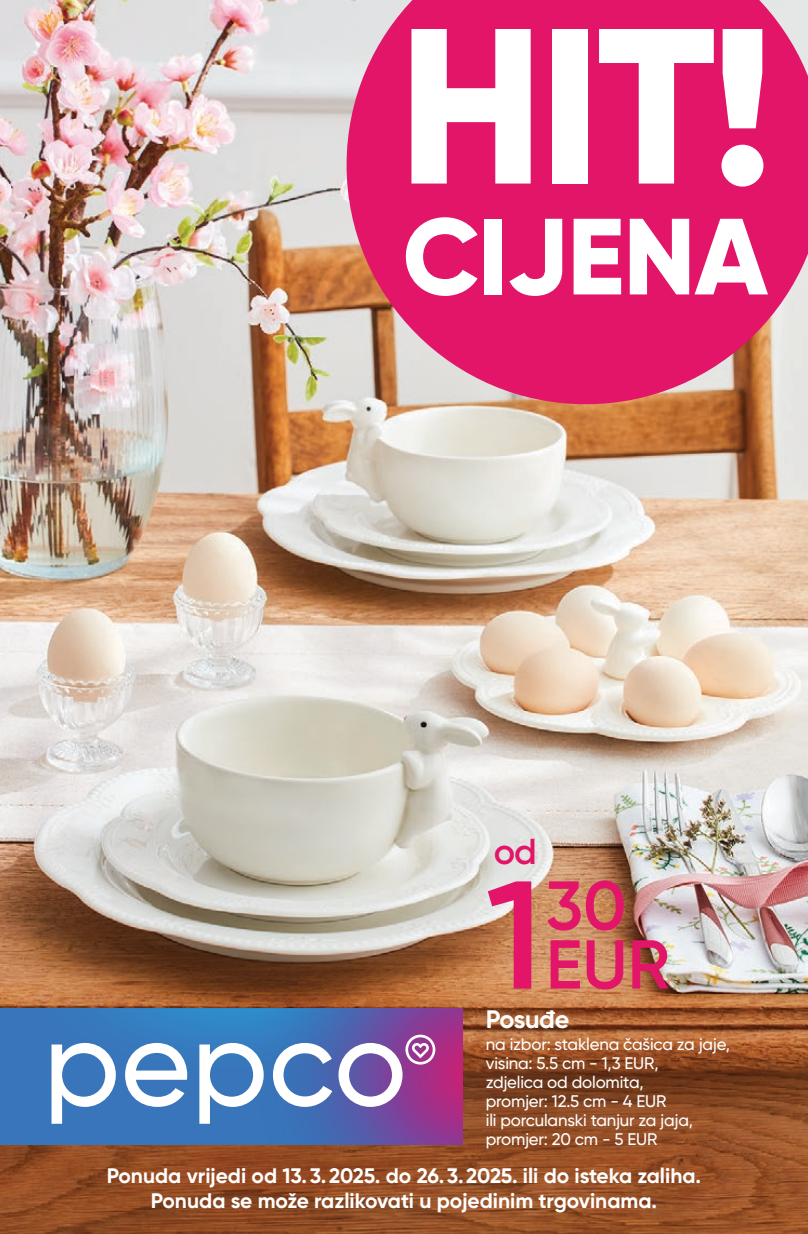
<style>
.page{position:relative;width:808px;height:1234px;background:#fff}
.page>*{position:absolute;margin:0;border:0;box-sizing:border-box;transform-origin:0 0}
.t1{font:800 220.65px "Gilroy";color:#fff}
.t2{font:800 108px "Gilroy";letter-spacing:-.01em;color:#fff}
.t3{font:600 69px/58.8px "Gilroy";color:#e21568}
.t4{font:600 36px "Gilroy";color:#e21568}
.t5{font:700 25.2px "Gilroy";letter-spacing:-.02em;color:#fff}
.t6{font:700 21px/25.2px "Gilroy";color:#fff;text-align:center}
.t7{font:500 16.8px/18.9px "Gilroy";letter-spacing:-.01em;color:#fff}
.s1{font-size:153px}
</style>
<div class="page">
<img style="left:0;top:0;width:808px;height:1233px">
<div style="left:0;top:1008px;width:52px;height:121px;background:#3975ba"></div>
<svg style="left:52px;top:1008px;width:411px;height:136px"></svg>
<svg style="left:347px;top:0;width:461px;height:404px;background:#e02d72"></svg>
<div style="left:473px;top:996px;width:268px;height:163px;background:#9c674e;opacity:.3"></div>
<h1 class="t1" style="left:398px;top:-33px;width:377px">HIT!</h1>
<h2 class="t2" style="left:403px;top:188px;width:367px">CIJENA</h2>
<h3 class="t4" style="left:494px;top:828px;width:45px">od</h3>
<h3 class="t3" style="left:546px;top:875px;width:126px;text-indent:-60px"><span class="s1">1</span>30<br>EUR</h3>
<h3 class="t5" style="left:486px;top:1003px;width:85px">Posuđe</h3>
<p class="t7" style="left:486px;top:1034px;width:246px">na izbor: staklena čašica za jaje, visina: 5.5 cm - 1,3 EUR,<br>zdjelica od dolomita,<br>promjer: 12.5 cm - 4 EUR<br>ili porculanski tanjur za jaja, promjer: 20 cm - 5 EUR</p>
<p class="t6" style="left:107px;top:1162px;width:596px">Ponuda vrijedi od 13.3.2025. do 26.3.2025. ili do isteka zaliha.<br>Ponuda se može razlikovati u pojedinim trgovinama.</p>
</div>
